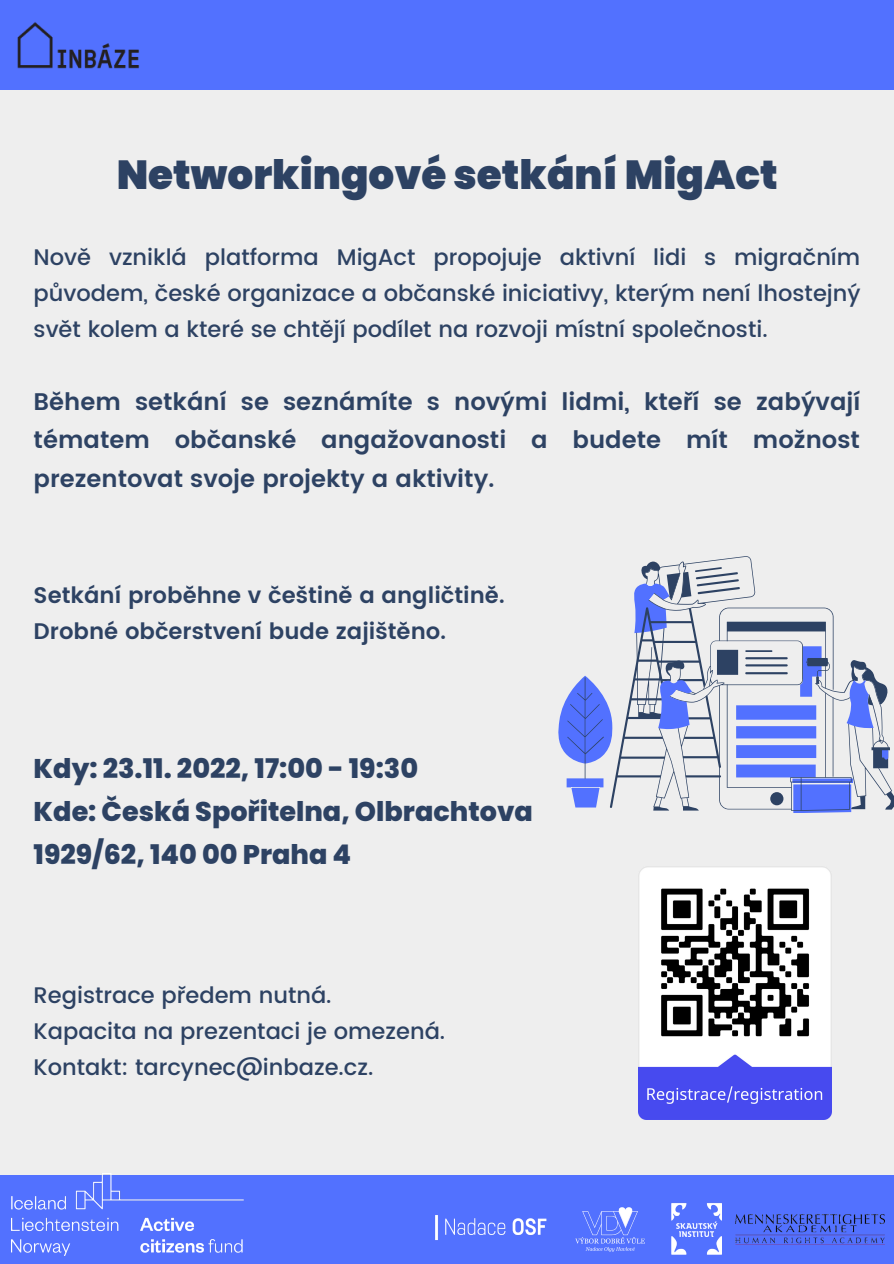
<style>
.page{position:relative;width:894px;height:1264px;background:#fff}
.page>*{position:absolute;margin:0;border:0;box-sizing:border-box;transform-origin:0 0}
.t1{font:900 40.5px "Poppins";color:#2d4263}
.t2{font:800 27px/42.8px "Poppins";color:#2d4263}
.t3{font:600 24px/38.2px "Poppins";color:#2d4263;text-align:justify}
.t4{font:500 22.5px/36px "Poppins";color:#2d4263;text-align:justify}
.t5{font:600 22.5px/36px "Poppins";color:#2d4263}
</style>
<div class="page">
<div style="left:0;top:0;width:893px;height:1263px;background:#eee"></div>
<div style="left:0;top:0;width:893px;height:89px;background:#5271ff"></div>
<img style="left:17px;top:22px;width:123px;height:46px">
<div style="left:0;top:1175px;width:893px;height:88px;background:#5271ff"></div>
<img style="left:12px;top:1173px;width:709px;height:81px">
<img style="left:735px;top:1214px;width:148px;height:30px">
<svg style="left:558px;top:556px;width:335px;height:257px"></svg>
<img style="left:638px;top:868px;width:193px;height:251px">
<h1 class="t1" style="left:117px;top:146px;width:662px">Networkingové setkání MigAct</h1>
<p class="t4" style="left:34px;top:239px;width:828px">Nově vzniklá platforma MigAct propojuje aktivní lidi s migračním původem, české organizace a občanské iniciativy, kterým není lhostejný svět kolem a které se chtějí podílet na rozvoji místní společnosti.</p>
<p class="t3" style="left:34px;top:383px;width:828px">Během setkání se seznámíte s novými lidmi, kteří se zabývají tématem občanské angažovanosti a budete mít možnost prezentovat svoje projekty a aktivity.</p>
<p class="t5" style="left:34px;top:577px;width:472px">Setkání proběhne v češtině a angličtině.<br>Drobné občerstvení bude zajištěno.</p>
<p class="t2" style="left:34px;top:747px;width:500px">Kdy: 23.11. 2022, 17:00 - 19:30<br>Kde: Česká Spořitelna, Olbrachtova<br>1929/62, 140 00 Praha 4</p>
<p class="t4" style="left:34px;top:977px;width:413px;text-align:left">Registrace předem nutná.<br>Kapacita na prezentaci je omezená.<br>Kontakt: tarcynec@inbaze.cz.</p>
</div>
